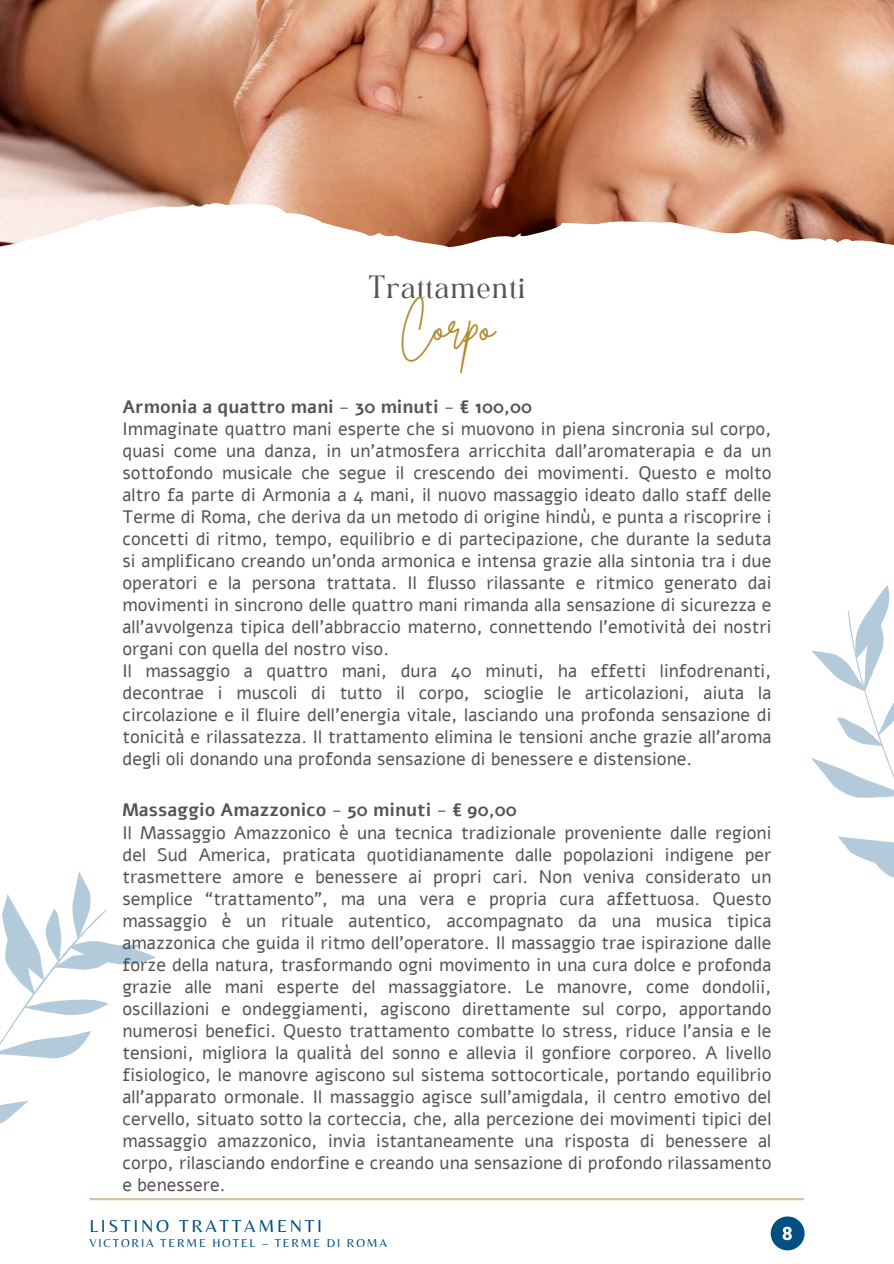
<style>
.page{position:relative;width:894px;height:1264px;background:#fff}
.page>*{position:absolute;margin:0;border:0;box-sizing:border-box;transform-origin:0 0}
.t1{font:45px "Brittany Signature";color:#b28a2e}
.t2{font:22.5px "TAN Angleton";color:#545454}
.t3{font:18px/22px "Alef";color:#545454}
.t4{font:700 18px "Alef";color:#545454}
.t5{font:18px "Belleza";letter-spacing:.15em;color:#005084}
.t6{font:12px "Belleza";letter-spacing:.15em;color:#005084}
</style>
<div class="page">
<img style="left:0;top:0;width:893px;height:248px">
<hr style="left:90px;top:1197px;width:713px;height:3px;background:#d4c2aa">
<svg style="left:0;top:872px;width:156px;height:329px"></svg>
<svg style="left:811px;top:585px;width:83px;height:293px"></svg>
<div style="left:770px;top:1216px;width:34px;height:34px;background:#005084;border-radius:50%"></div>
<svg style="left:782px;top:1226px;width:9px;height:14px"></svg>
<p class="t2" style="left:368px;top:275px;width:159px">Trattamenti</p>
<h1 class="t1" style="left:399px;top:298px;width:97px">Corpo</h1>
<p class="t4" style="left:122px;top:395px;width:411px">Armonia a quattro mani - 30 minuti - € 100,00</p>
<p class="t3" style="left:122px;top:418px;width:650px">Immaginate quattro mani esperte che si muovono in piena sincronia sul corpo, quasi come una danza, in un'atmosfera arricchita dall'aromaterapia e da un sottofondo musicale che segue il crescendo dei movimenti. Questo e molto altro fa parte di Armonia a 4 mani, il nuovo massaggio ideato dallo staff delle Terme di Roma, che deriva da un metodo di origine hindù, e punta a riscoprire i concetti di ritmo, tempo, equilibrio e di partecipazione, che durante la seduta si amplificano creando un'onda armonica e intensa grazie alla sintonia tra i due operatori e la persona trattata. Il flusso rilassante e ritmico generato dai movimenti in sincrono delle quattro mani rimanda alla sensazione di sicurezza e all'avvolgenza tipica dell'abbraccio materno, connettendo l'emotività dei nostri organi con quella del nostro viso.<br>Il massaggio a quattro mani, dura 40 minuti, ha effetti linfodrenanti, decontrae i muscoli di tutto il corpo, scioglie le articolazioni, aiuta la circolazione e il fluire dell’energia vitale, lasciando una profonda sensazione di tonicità e rilassatezza. Il trattamento elimina le tensioni anche grazie all’aroma degli oli donando una profonda sensazione di benessere e distensione.</p>
<p class="t4" style="left:122px;top:798px;width:395px">Massaggio Amazzonico - 50 minuti - € 90,00</p>
<p class="t3" style="left:122px;top:821px;width:650px;text-align:justify">Il Massaggio Amazzonico è una tecnica tradizionale proveniente dalle regioni del Sud America, praticata quotidianamente dalle popolazioni indigene per trasmettere amore e benessere ai propri cari. Non veniva considerato un semplice “trattamento”, ma una vera e propria cura affettuosa. Questo massaggio è un rituale autentico, accompagnato da una musica tipica amazzonica che guida il ritmo dell’operatore. Il massaggio trae ispirazione dalle forze della natura, trasformando ogni movimento in una cura dolce e profonda grazie alle mani esperte del massaggiatore. Le manovre, come dondolii, oscillazioni e ondeggiamenti, agiscono direttamente sul corpo, apportando numerosi benefici. Questo trattamento combatte lo stress, riduce l’ansia e le tensioni, migliora la qualità del sonno e allevia il gonfiore corporeo. A livello fisiologico, le manovre agiscono sul sistema sottocorticale, portando equilibrio all’apparato ormonale. Il massaggio agisce sull’amigdala, il centro emotivo del cervello, situato sotto la corteccia, che, alla percezione dei movimenti tipici del massaggio amazzonico, invia istantaneamente una risposta di benessere al corpo, rilasciando endorfine e creando una sensazione di profondo rilassamento e benessere.</p>
<p class="t5" style="left:89px;top:1215px;width:234px">LISTINO TRATTAMENTI</p>
<p class="t6" style="left:89px;top:1235px;width:299px">VICTORIA TERME HOTEL – TERME DI ROMA</p>
</div>
